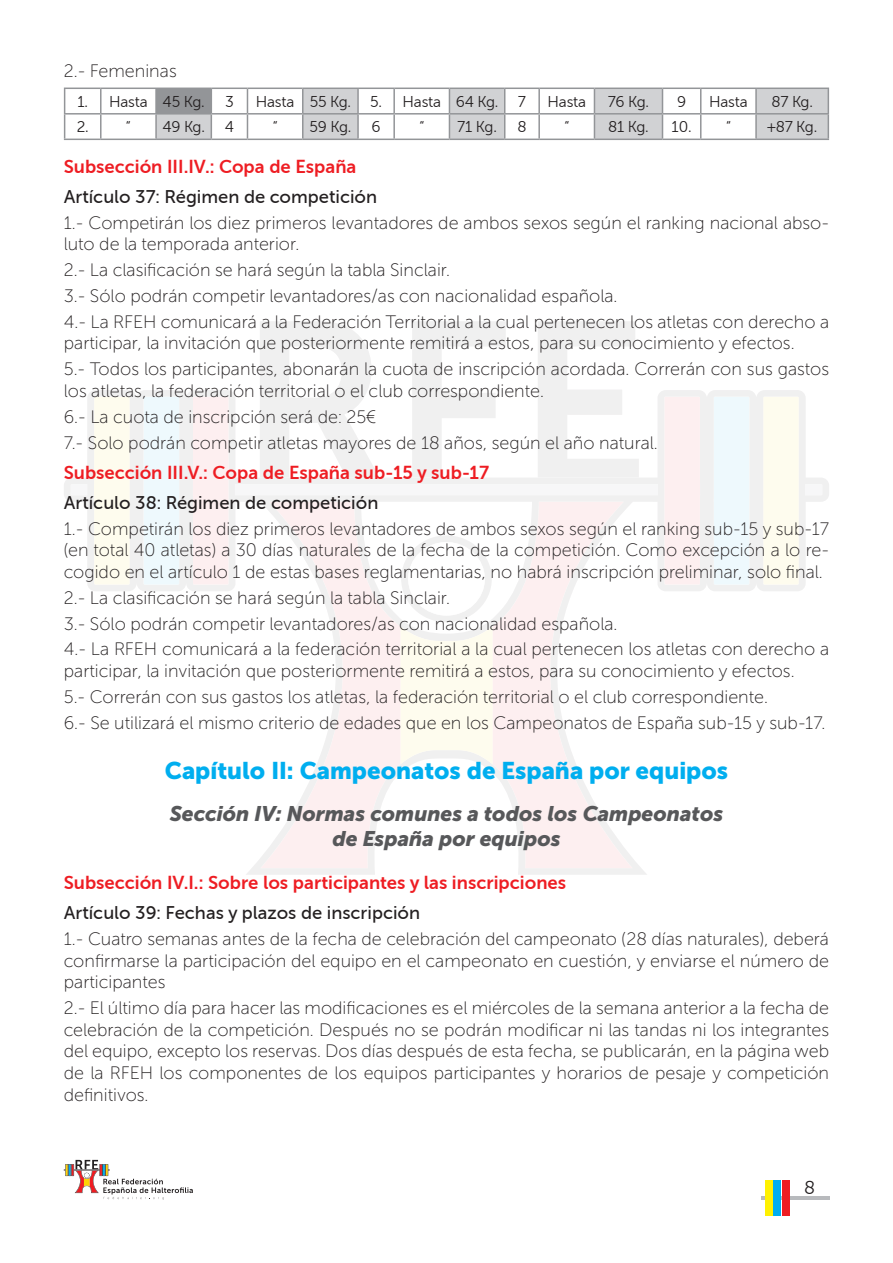
<style>
.page{position:relative;width:893px;height:1263px;background:#fff}
.page>*{position:absolute;margin:0;border:0;box-sizing:border-box;transform-origin:0 0}
.Titulo{font:24px "Museo Sans Cyrl 900";color:#00aeef}
.Subtitulo{font:italic 21px/25.2px "Museo Sans Cyrl 900";color:#57585a;text-align:center}
.Texto{font:18px/21.6px "Museo Sans Cyrl 100";color:#231f20}
.Ladillo{font:18px "Museo Sans Cyrl 700";color:#ee1d23}
.Ladillo_1{font:18px "Museo Sans Cyrl 500";color:#231f20}
.t1{font:18px "Museo Sans Cyrl 300";color:#231f20}
.t2{font:15px "Museo Sans Cyrl 300";letter-spacing:-.01em;color:#231f20}
</style>
<div class="page">
<hr style="left:761px;top:1196px;width:68px;height:3px;background:#b8babd">
<div style="left:782px;top:1180px;width:8px;height:35px;background:#ee1d23"></div>
<div style="left:774px;top:1180px;width:7px;height:35px;background:#00aeef"></div>
<div style="left:765px;top:1180px;width:8px;height:35px;background:#fff101"></div>
<svg style="left:64px;top:1160px;width:129px;height:40px"></svg>
<svg style="left:538px;top:321px;width:97px;height:69px"></svg>
<svg style="left:412px;top:321px;width:94px;height:69px"></svg>
<svg style="left:260px;top:321px;width:111px;height:69px"></svg>
<svg style="left:64px;top:390px;width:765px;height:485px"></svg>
<svg style="left:401px;top:535px;width:92px;height:229px"></svg>
<svg style="left:64px;top:89px;width:1px;height:50px"></svg>
<hr style="left:64px;top:88px;width:37px;height:1px;background:#939598">
<hr style="left:101px;top:88px;width:55px;height:1px;background:#939598">
<hr style="left:100px;top:89px;width:2px;height:24px;background:#939598">
<hr style="left:100px;top:115px;width:2px;height:24px;background:#939598">
<hr style="left:64px;top:113px;width:37px;height:2px;background:#939598">
<hr style="left:101px;top:113px;width:55px;height:2px;background:#939598">
<hr style="left:64px;top:139px;width:37px;height:1px;background:#939598">
<hr style="left:101px;top:139px;width:55px;height:1px;background:#939598">
<hr style="left:358px;top:139px;width:36px;height:1px;background:#939598">
<hr style="left:394px;top:139px;width:55px;height:1px;background:#939598">
<hr style="left:155px;top:89px;width:2px;height:24px;background:#939598">
<hr style="left:155px;top:115px;width:2px;height:24px;background:#939598">
<hr style="left:156px;top:139px;width:55px;height:1px;background:#939598">
<hr style="left:211px;top:139px;width:36px;height:1px;background:#939598">
<hr style="left:247px;top:139px;width:56px;height:1px;background:#939598">
<hr style="left:505px;top:139px;width:34px;height:1px;background:#939598">
<hr style="left:539px;top:139px;width:55px;height:1px;background:#939598">
<hr style="left:594px;top:139px;width:68px;height:1px;background:#939598">
<hr style="left:662px;top:139px;width:39px;height:1px;background:#939598">
<hr style="left:701px;top:139px;width:55px;height:1px;background:#939598">
<hr style="left:756px;top:139px;width:73px;height:1px;background:#939598">
<svg style="left:156px;top:88px;width:673px;height:51px"></svg>
<hr style="left:303px;top:88px;width:55px;height:1px;background:#939598">
<hr style="left:449px;top:88px;width:56px;height:1px;background:#939598">
<hr style="left:303px;top:113px;width:55px;height:2px;background:#939598">
<hr style="left:449px;top:113px;width:56px;height:2px;background:#939598">
<hr style="left:303px;top:139px;width:55px;height:1px;background:#939598">
<hr style="left:449px;top:139px;width:56px;height:1px;background:#939598">
<p class="Texto" style="left:64px;top:61px;width:114px">2.- Femeninas</p>
<p class="t2" style="left:77px;top:93px;width:12px">1.</p>
<p class="t2" style="left:109px;top:93px;width:40px">Hasta</p>
<p class="t2" style="left:163px;top:93px;width:44px">45 Kg.</p>
<p class="t2" style="left:225px;top:93px;width:10px">3</p>
<p class="t2" style="left:256px;top:93px;width:40px">Hasta</p>
<p class="t2" style="left:310px;top:93px;width:43px">55 Kg.</p>
<p class="t2" style="left:370px;top:93px;width:13px">5.</p>
<p class="t2" style="left:403px;top:93px;width:40px">Hasta</p>
<p class="t2" style="left:456px;top:93px;width:44px">64 Kg.</p>
<p class="t2" style="left:518px;top:93px;width:10px">7</p>
<p class="t2" style="left:548px;top:93px;width:40px">Hasta</p>
<p class="t2" style="left:608px;top:93px;width:43px">76 Kg.</p>
<p class="t2" style="left:677px;top:93px;width:11px">9</p>
<p class="t2" style="left:709px;top:93px;width:40px">Hasta</p>
<p class="t2" style="left:771px;top:93px;width:43px">87 Kg.</p>
<p class="t2" style="left:77px;top:119px;width:14px">2.</p>
<p class="t2" style="left:126px;top:119px;width:7px">“</p>
<p class="t2" style="left:162px;top:119px;width:44px">49 Kg.</p>
<p class="t2" style="left:225px;top:119px;width:11px">4</p>
<p class="t2" style="left:272px;top:119px;width:7px">“</p>
<p class="t2" style="left:309px;top:119px;width:43px">59 Kg.</p>
<p class="t2" style="left:372px;top:119px;width:11px">6</p>
<p class="t2" style="left:419px;top:119px;width:7px">“</p>
<p class="t2" style="left:457px;top:119px;width:41px">71 Kg.</p>
<p class="t2" style="left:517px;top:119px;width:11px">8</p>
<p class="t2" style="left:564px;top:119px;width:7px">“</p>
<p class="t2" style="left:608px;top:119px;width:42px">81 Kg.</p>
<p class="t2" style="left:672px;top:119px;width:21px">10.</p>
<p class="t2" style="left:726px;top:119px;width:7px">“</p>
<p class="t2" style="left:767px;top:119px;width:52px">+87 Kg.</p>
<p class="Ladillo" style="left:64px;top:156px;width:294px">Subsección III.IV.: Copa de España</p>
<p class="Ladillo_1" style="left:64px;top:186px;width:315px">Artículo 37: Régimen de competición</p>
<p class="Texto" style="left:64px;top:212px;width:767px">1.- Competirán los diez primeros levantadores de ambos sexos según el ranking nacional abso&shy;luto de la temporada anterior.</p>
<p class="Texto" style="left:64px;top:259px;width:388px">2.- La clasificación se hará según la tabla Sinclair.</p>
<p class="Texto" style="left:64px;top:285px;width:555px">3.- Sólo podrán competir levantadores/as con nacionalidad española.</p>
<p class="Texto" style="left:64px;top:311px;width:767px">4.- La RFEH comunicará a la Federación Territorial a la cual pertenecen los atletas con derecho a participar, la invitación que posteriormente remitirá a estos, para su conocimiento y efectos.</p>
<p class="Texto" style="left:64px;top:358px;width:767px">5.- Todos los participantes, abonarán la cuota de inscripción acordada. Correrán con sus gastos los atletas, la federación territorial o el club correspondiente.</p>
<p class="Texto" style="left:64px;top:406px;width:314px">6.- La cuota de inscripción será de: 25€</p>
<p class="Texto" style="left:64px;top:432px;width:595px">7.- Solo podrán competir atletas mayores de 18 años, según el año natural.</p>
<p class="Ladillo" style="left:64px;top:462px;width:427px">Subsección III.V.: Copa de España sub-15 y sub-17</p>
<p class="Ladillo_1" style="left:64px;top:492px;width:316px">Artículo 38: Régimen de competición</p>
<p class="Texto" style="left:64px;top:518px;width:767px;text-align:justify">1.- Competirán los diez primeros levantadores de ambos sexos según el ranking sub-15 y sub-17 (en total 40 atletas) a 30 días naturales de la fecha de la competición. Como excepción a lo re&shy;cogido en el artículo 1 de estas bases reglamentarias, no habrá inscripción preliminar, solo final.</p>
<p class="Texto" style="left:64px;top:587px;width:388px">2.- La clasificación se hará según la tabla Sinclair.</p>
<p class="Texto" style="left:64px;top:613px;width:555px">3.- Sólo podrán competir levantadores/as con nacionalidad española.</p>
<p class="Texto" style="left:64px;top:639px;width:767px">4.- La RFEH comunicará a la federación territorial a la cual pertenecen los atletas con derecho a participar, la invitación que posteriormente remitirá a estos, para su conocimiento y efectos.</p>
<p class="Texto" style="left:64px;top:686px;width:706px">5.- Correrán con sus gastos los atletas, la federación territorial o el club correspondiente.</p>
<p class="Texto" style="left:64px;top:712px;width:763px">6.- Se utilizará el mismo criterio de edades que en los Campeonatos de España sub-15 y sub-17.</p>
<p class="Titulo" style="left:165px;top:757px;width:565px">Capítulo II: Campeonatos de España por equipos</p>
<p class="Subtitulo" style="left:170px;top:801px;width:555px">Sección IV: Normas comunes a todos los Campeonatos de España por equipos</p>
<p class="Ladillo" style="left:64px;top:872px;width:504px">Subsección IV.I.: Sobre los participantes y las inscripciones</p>
<p class="Ladillo_1" style="left:64px;top:903px;width:358px">Artículo 39: Fechas y plazos de inscripción</p>
<p class="Texto" style="left:64px;top:928px;width:767px;text-align:justify">1.- Cuatro semanas antes de la fecha de celebración del campeonato (28 días naturales), deberá confirmarse la participación del equipo en el campeonato en cuestión, y enviarse el número de participantes</p>
<p class="Texto" style="left:64px;top:997px;width:767px;text-align:justify">2.- El último día para hacer las modificaciones es el miércoles de la semana anterior a la fecha de celebración de la competición. Después no se podrán modificar ni las tandas ni los integrantes del equipo, excepto los reservas. Dos días después de esta fecha, se publicarán, en la página web de la RFEH los componentes de los equipos participantes y horarios de pesaje y competición definitivos.</p>
<p class="t1" style="left:804px;top:1177px;width:13px">8</p>
</div>
